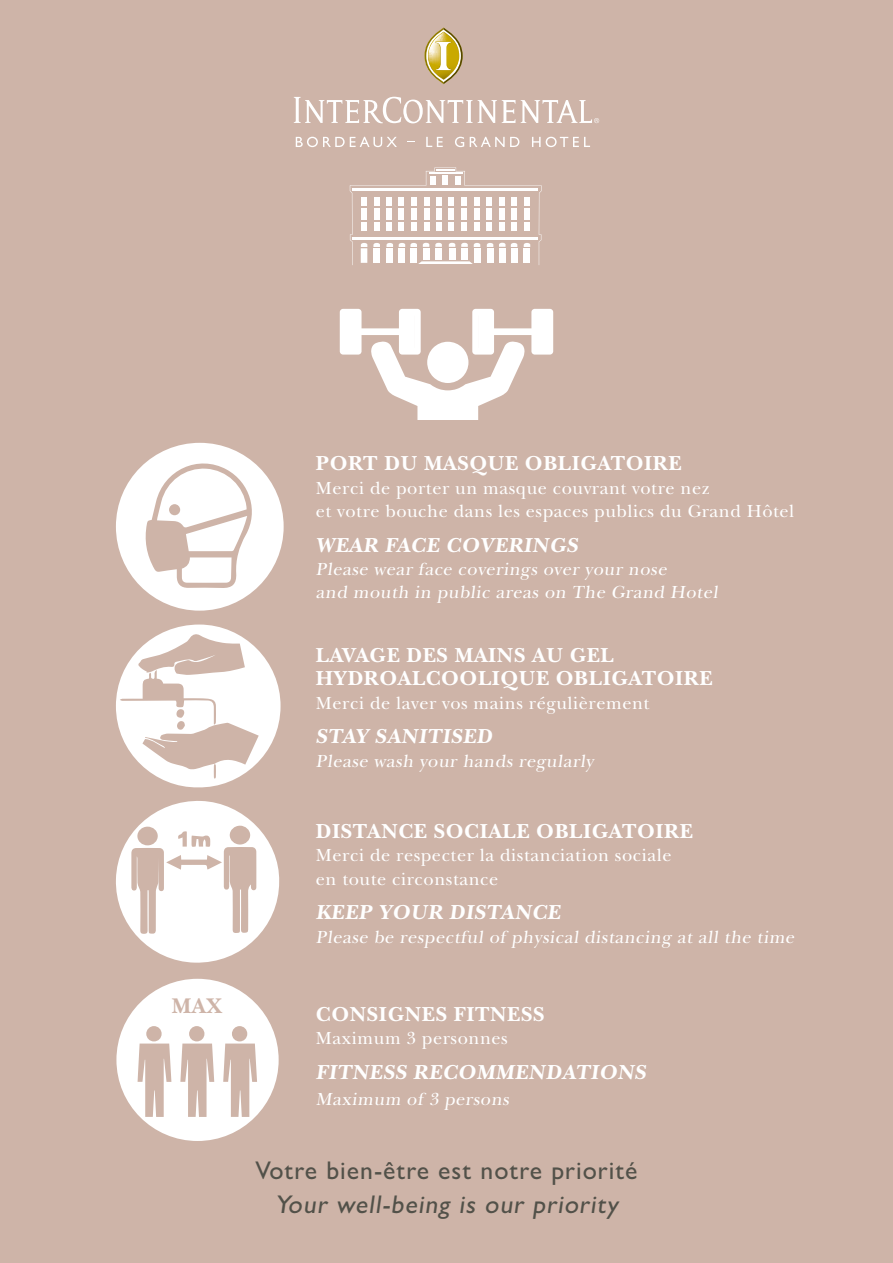
<style>
.page{position:relative;width:893px;height:1263px;background:#ceb4a8}
.page>*{position:absolute;margin:0;border:0;box-sizing:border-box;transform-origin:0 0}
.t1{font:500 25.65px/33.8px "Gill Sans MT Pro";letter-spacing:.04em;color:#525149;text-align:center}
.t2{font:700 22.2px "New Baskerville";color:#ceb4a8}
.t3{font:700 21.15px/23.2px "New Baskerville";letter-spacing:.03em;color:#fff}
.t4{font:18.3px/23.4px "New Baskerville";letter-spacing:.03em;color:#fff}
</style>
<div class="page">
<svg style="left:350px;top:167px;width:191px;height:98px"></svg>
<svg style="left:116px;top:443px;width:168px;height:168px"></svg>
<svg style="left:116px;top:624px;width:165px;height:164px"></svg>
<svg style="left:116px;top:801px;width:164px;height:162px"></svg>
<svg style="left:294px;top:97px;width:221px;height:26px"></svg>
<svg style="left:521px;top:100px;width:78px;height:23px"></svg>
<svg style="left:296px;top:137px;width:101px;height:10px"></svg>
<svg style="left:426px;top:137px;width:17px;height:10px"></svg>
<svg style="left:455px;top:137px;width:9px;height:10px"></svg>
<svg style="left:470px;top:137px;width:49px;height:10px"></svg>
<svg style="left:532px;top:137px;width:58px;height:10px"></svg>
<svg style="left:424px;top:28px;width:39px;height:56px"></svg>
<div style="left:116px;top:979px;width:163px;height:162px;background:#fff;border-radius:50%"></div>
<svg style="left:138px;top:1043px;width:33px;height:74px"></svg>
<svg style="left:180px;top:1043px;width:34px;height:74px"></svg>
<svg style="left:223px;top:1043px;width:34px;height:74px"></svg>
<div style="left:146px;top:1026px;width:16px;height:15px;background:#ceb4a8;border-radius:50%"></div>
<div style="left:189px;top:1026px;width:15px;height:15px;background:#ceb4a8;border-radius:50%"></div>
<div style="left:232px;top:1026px;width:15px;height:15px;background:#ceb4a8;border-radius:50%"></div>
<svg style="left:340px;top:309px;width:22px;height:46px"></svg>
<div style="left:356px;top:328px;width:48px;height:7px;background:#fff;border-radius:3px"></div>
<svg style="left:371px;top:309px;width:154px;height:111px"></svg>
<div style="left:489px;top:328px;width:48px;height:7px;background:#fff;border-radius:3px"></div>
<svg style="left:531px;top:309px;width:22px;height:46px"></svg>
<div style="left:406px;top:315px;width:8px;height:33px;background:#fff"></div>
<div style="left:346px;top:315px;width:9px;height:33px;background:#fff"></div>
<div style="left:479px;top:315px;width:8px;height:33px;background:#fff"></div>
<div style="left:538px;top:315px;width:8px;height:33px;background:#fff"></div>
<p class="t2" style="left:172px;top:993px;width:52px">MAX</p>
<p class="t3" style="left:316px;top:452px;width:367px">PORT DU MASQUE OBLIGATOIRE</p>
<p class="t4" style="left:316px;top:476px;width:480px">Merci de porter un masque couvrant votre nez<br>et votre bouche dans les espaces publics du Grand Hôtel</p>
<p class="t3" style="left:316px;top:533px;width:267px">WEAR FACE COVERINGS</p>
<p class="t4" style="left:316px;top:557px;width:406px">Please wear face coverings over your nose<br>and mouth in public areas on The Grand Hotel</p>
<p class="t3" style="left:316px;top:643px;width:398px">LAVAGE DES MAINS AU GEL<br>HYDROALCOOLIQUE OBLIGATOIRE</p>
<p class="t4" style="left:316px;top:691px;width:335px">Merci de laver vos mains régulièrement</p>
<p class="t3" style="left:316px;top:725px;width:181px">STAY SANITISED</p>
<p class="t4" style="left:316px;top:749px;width:279px">Please wash your hands regularly</p>
<p class="t3" style="left:316px;top:820px;width:378px">DISTANCE SOCIALE OBLIGATOIRE</p>
<p class="t4" style="left:316px;top:844px;width:357px">Merci de respecter la distanciation sociale en toute circonstance</p>
<p class="t3" style="left:316px;top:901px;width:249px">KEEP YOUR DISTANCE</p>
<p class="t4" style="left:316px;top:925px;width:483px">Please be respectful of physical distancing at all the time</p>
<p class="t3" style="left:316px;top:1002px;width:230px">CONSIGNES FITNESS</p>
<p class="t4" style="left:316px;top:1027px;width:193px">Maximum 3 personnes</p>
<p class="t3" style="left:316px;top:1060px;width:335px">FITNESS RECOMMENDATIONS</p>
<p class="t4" style="left:316px;top:1088px;width:198px">Maximum of 3 persons</p>
<h1 class="t1" style="left:255px;top:1153px;width:383px">Votre bien-être est notre priorité<br>Your well-being is our priority</h1>
</div>
